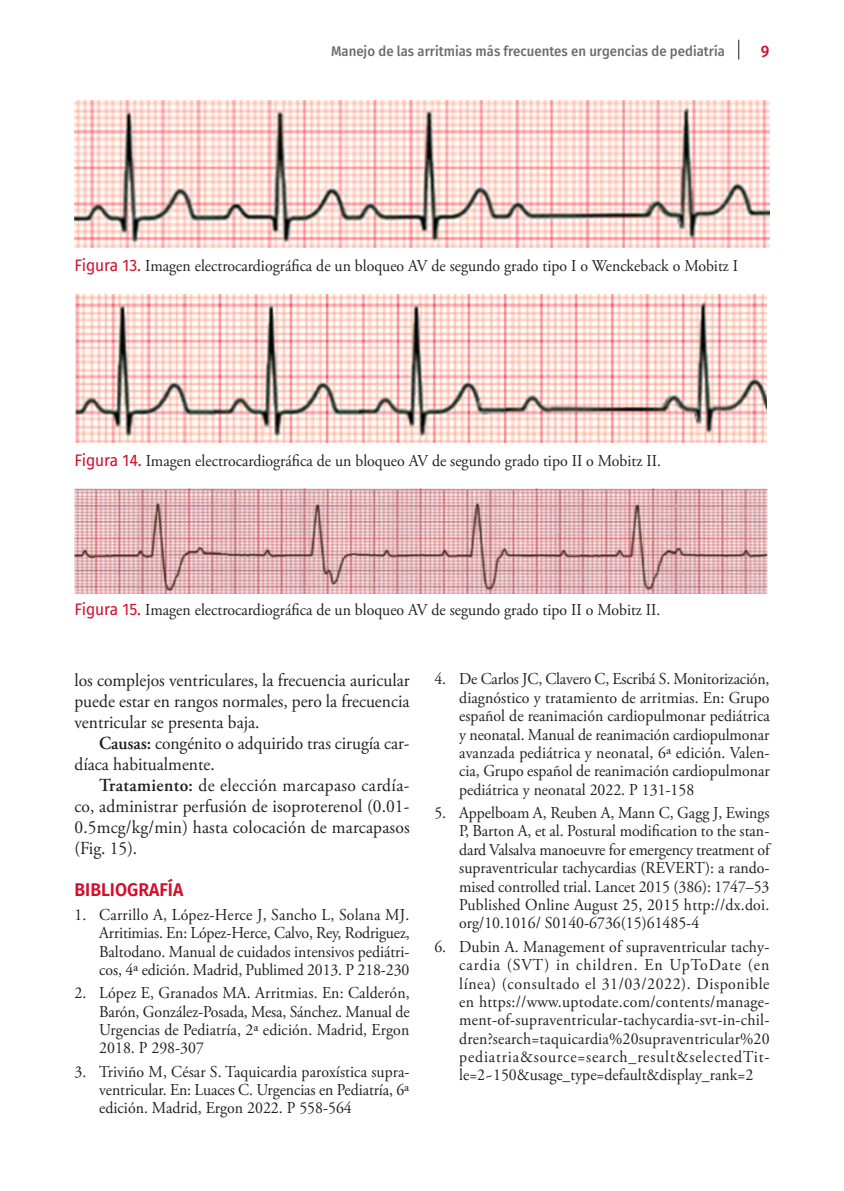
<style>
.page{position:relative;width:844px;height:1191px;background:#fff}
.page>*{position:absolute;margin:0;border:0;box-sizing:border-box;transform-origin:0 0}
.tx{font:18.38px/21px "Adobe Garamond Pro";color:#231f20;text-align:justify;scale:.95 1}
.parr_1{font:600 18.38px "Trujillo";color:#d30d2b;scale:.95 1}
.biblio{font:16.62px/18.4px "Adobe Garamond Pro";color:#231f20;text-align:justify;scale:.95 1}
.fig_pie{font:16.62px "Adobe Garamond Pro";color:#231f20;scale:.95 1}
.t1{font:500 16.62px "Trujillo";color:#d30d2b;scale:.95 1}
.t2{font:500 14px "Trujillo";color:#6c6d70;scale:.95 1}
.s1{font-family:"Trujillo";color:#d30d2b}
.s2{font-weight:600}
</style>
<div class="page">
<svg style="left:738px;top:40px;width:1px;height:20px"></svg>
<img style="left:74px;top:100px;width:695px;height:147px">
<img style="left:75px;top:294px;width:691px;height:148px">
<img style="left:74px;top:489px;width:693px;height:104px">
<p class="t2" style="left:331px;top:40px;width:416px">Manejo de las arritmias más frecuentes en urgencias de pediatría</p>
<p class="t1" style="left:760px;top:38px;width:11px">9</p>
<p class="fig_pie" style="left:74px;top:255px;width:700px"><span class="s1">Figura 13.</span> Imagen electrocardiográfica de un bloqueo AV de segundo grado tipo I o Wenckeback o Mobitz I</p>
<p class="fig_pie" style="left:74px;top:450px;width:618px"><span class="s1">Figura 14.</span> Imagen electrocardiográfica de un bloqueo AV de segundo grado tipo II o Mobitz II.</p>
<p class="fig_pie" style="left:74px;top:599px;width:618px"><span class="s1">Figura 15.</span> Imagen electrocardiográfica de un bloqueo AV de segundo grado tipo II o Mobitz II.</p>
<p class="tx" style="left:74px;top:670px;width:354px">los complejos ventriculares, la frecuencia auricular puede estar en rangos normales, pero la frecuencia ventricular se presenta baja.</p>
<p class="tx" style="left:74px;top:733px;width:354px;text-indent:25px"><span class="s2">Causas:</span> congénito o adquirido tras cirugía car&shy;díaca habitualmente.</p>
<p class="tx" style="left:74px;top:775px;width:354px;text-indent:25px"><span class="s2">Tratamiento:</span> de elección marcapaso cardía&shy;co, administrar perfusión de isoproterenol (0.01- 0.5mcg/kg/min) hasta colocación de marcapasos (Fig. 15).</p>
<p class="parr_1" style="left:74px;top:875px;width:116px">BIBLIOGRAFÍA</p>
<p class="biblio" style="left:99px;top:906px;width:328px;text-indent:-25px">1. Carrillo A, López-Herce J, Sancho L, Solana MJ.<br>Arritimias. En: López-Herce, Calvo, Rey, Rodriguez, Baltodano. Manual de cuidados intensivos pediátri&shy;cos, 4ª edición. Madrid, Publimed 2013. P 218-230</p>
<p class="biblio" style="left:99px;top:984px;width:328px;text-indent:-25px">2. López E, Granados MA. Arritmias. En: Calderón, Barón, González-Posada, Mesa, Sánchez. Manual de Urgencias de Pediatría, 2ª edición. Madrid, Ergon 2018. P 298-307</p>
<p class="biblio" style="left:99px;top:1062px;width:328px;text-indent:-25px">3. Triviño M, César S. Taquicardia paroxística supra&shy;ventricular. En: Luaces C. Urgencias en Pediatría, 6ª edición. Madrid, Ergon 2022. P 558-564</p>
<p class="biblio" style="left:459px;top:670px;width:328px;text-indent:-25px">4. De Carlos JC, Clavero C, Escribá S. Monitorización, diagnóstico y tratamiento de arritmias. En: Grupo español de reanimación cardiopulmonar pediátrica y neonatal. Manual de reanimación cardiopulmonar avanzada pediátrica y neonatal, 6ª edición. Valen&shy;cia, Grupo español de reanimación cardiopulmonar pediátrica y neonatal 2022. P 131-158</p>
<p class="biblio" style="left:459px;top:804px;width:328px;text-indent:-25px">5. Appelboam A, Reuben A, Mann C, Gagg J, Ewings P, Barton A, et al. Postural modification to the stan&shy;dard Valsalva manoeuvre for emergency treatment of supraventricular tachycardias (REVERT): a rando&shy;mised controlled trial. Lancet 2015 (386): 1747–53<br>Published Online August 25, 2015 http://dx.doi. org/10.1016/ S0140-6736(15)61485-4</p>
<p class="biblio" style="left:459px;top:938px;width:328px;text-indent:-25px">6. Dubin A. Management of supraventricular tachy&shy;cardia (SVT) in children. En UpToDate (en línea) (consultado el 31/03/2022). Disponible en https://www.uptodate.com/contents/manage&shy;ment-of-supraventricular-tachycardia-svt-in-chil&shy;dren?search=taquicardia%20supraventricular%20 pediatria&amp;source=search_result&amp;selectedTit&shy;le=2~150&amp;usage_type=default&amp;display_rank=2</p>
</div>
